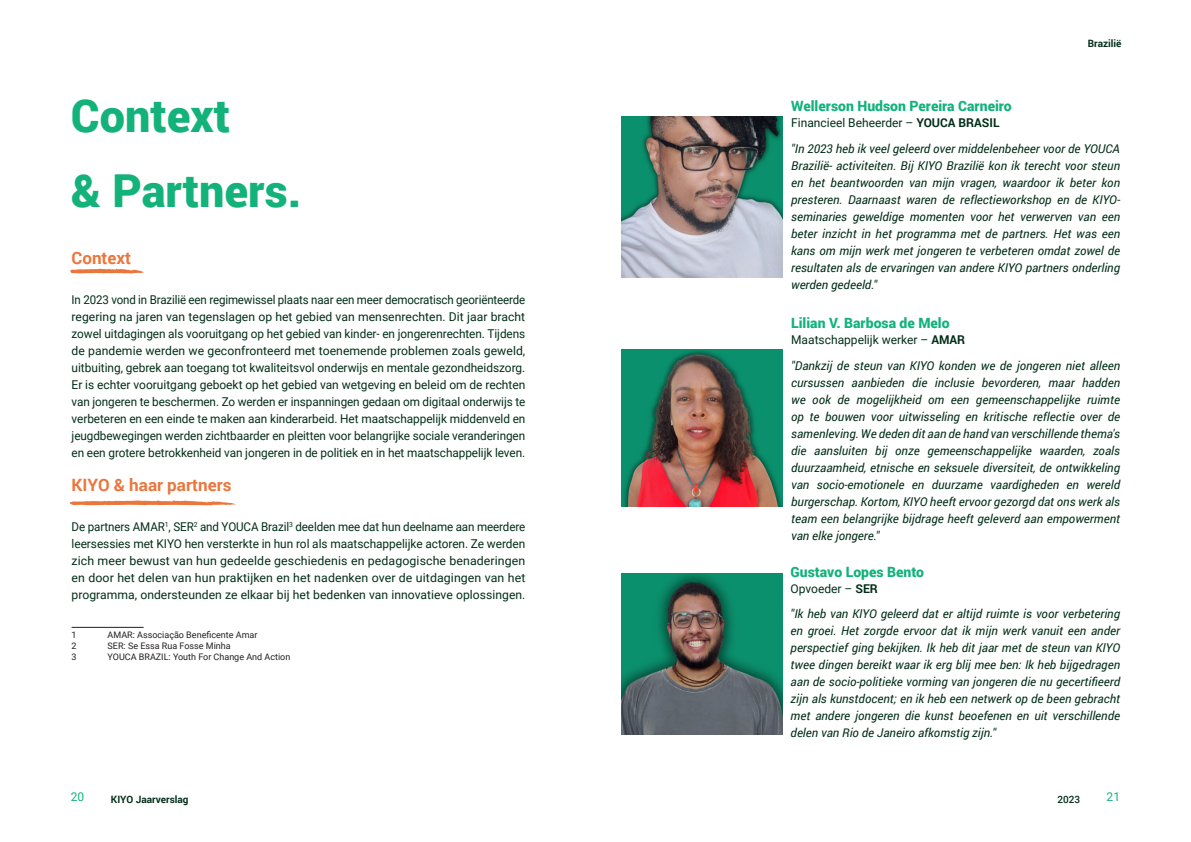
<style>
.page{position:relative;width:1191px;height:842px;background:#fff}
.page>*{position:absolute;margin:0;border:0;box-sizing:border-box;transform-origin:0 0}
.t1{font:900 45.5px "Roboto";color:#13b27b}
.H3_-_Oranje{font:700 17px "Roboto";color:#eb763c}
.Voices_-_title{font:900 14.1px "Roboto";color:#13b27b}
.Voices_-_quote{font:italic 12.1px/17px "Roboto";color:#022e18;text-align:justify}
.Brood_tekst_-_full{font:12.1px/17px "Roboto";letter-spacing:-.005em;color:#022e18;text-align:justify;scale:.95 1}
.Brood_tekst_-_full-2{font:12.1px/17px "Roboto";letter-spacing:-.005em;color:#022e18;text-align:justify;scale:.96 1}
.Voices_-_subtitle{font:12.1px "Roboto";color:#022e18}
.t2{font:12.1px "Roboto";color:#13b27b}
.t3{font:700 10.1px "Roboto";color:#022e18}
.t4{font:500 10.1px "Roboto";color:#022e18}
.t5{font:9px "Roboto";color:#231f20}
.s1{font-weight:700}
</style>
<div class="page">
<img style="left:622px;top:117px;width:160px;height:160px">
<img style="left:622px;top:349px;width:160px;height:158px">
<img style="left:622px;top:573px;width:160px;height:161px">
<hr style="left:72px;top:627px;width:72px;height:1px;background:#231f20">
<svg style="left:70px;top:268px;width:74px;height:6px"></svg>
<svg style="left:69px;top:500px;width:167px;height:5px"></svg>
<h2 class="t1" style="left:71px;top:84px;width:161px">Context</h2>
<h2 class="t1" style="left:71px;top:159px;width:232px">&amp; Partners.</h2>
<p class="H3_-_Oranje" style="left:72px;top:246px;width:61px">Context</p>
<p class="Brood_tekst_-_full" style="left:72px;top:291px;width:479px">In 2023 vond in Brazilië een regimewissel plaats naar een meer democratisch georiënteerde regering na jaren van tegenslagen op het gebied van mensenrechten. Dit jaar bracht zowel uitdagingen als vooruitgang op het gebied van kinder- en jongerenrechten. Tijdens de pandemie werden we geconfronteerd met toenemende problemen zoals geweld, uitbuiting, gebrek aan toegang tot kwaliteitsvol onderwijs en mentale gezondheidszorg.<br>Er is echter vooruitgang geboekt op het gebied van wetgeving en beleid om de rechten van jongeren te beschermen. Zo werden er inspanningen gedaan om digitaal onderwijs te verbeteren en een einde te maken aan kinderarbeid. Het maatschappelijk middenveld en jeugdbewegingen werden zichtbaarder en pleitten voor belangrijke sociale veranderingen en een grotere betrokkenheid van jongeren in de politiek en in het maatschappelijk leven.</p>
<p class="H3_-_Oranje" style="left:72px;top:473px;width:161px">KIYO &amp; haar partners</p>
<p class="Brood_tekst_-_full-2" style="left:72px;top:518px;width:474px">De partners AMAR<sup>1</sup>, SER<sup>2</sup> and YOUCA Brazil<sup>3</sup> deelden mee dat hun deelname aan meerdere leersessies met KIYO hen versterkte in hun rol als maatschappelijke actoren. Ze werden zich meer bewust van hun gedeelde geschiedenis en pedagogische benaderingen en door het delen van hun praktijken en het nadenken over de uitdagingen van het programma, ondersteunden ze elkaar bij het bedenken van innovatieve oplossingen.</p>
<p class="t5" style="left:72px;top:629px;width:7px">1</p>
<p class="t5" style="left:108px;top:629px;width:151px">AMAR: Associação Beneficente Amar</p>
<p class="t5" style="left:72px;top:639px;width:7px">2</p>
<p class="t5" style="left:108px;top:639px;width:125px">SER: Se Essa Rua Fosse Minha</p>
<p class="t5" style="left:72px;top:650px;width:7px">3</p>
<p class="t5" style="left:108px;top:650px;width:184px">YOUCA BRAZIL: Youth For Change And Action</p>
<p class="t2" style="left:71px;top:789px;width:15px">20</p>
<p class="t3" style="left:111px;top:792px;width:79px">KIYO Jaarverslag</p>
<p class="t3" style="left:1087px;top:37px;width:35px">Brazilië</p>
<p class="Voices_-_title" style="left:791px;top:96px;width:222px">Wellerson Hudson Pereira Carneiro</p>
<p class="Voices_-_subtitle" style="left:791px;top:115px;width:210px">Financieel Beheerder – <span class="s1">YOUCA BRASIL</span></p>
<p class="Voices_-_quote" style="left:791px;top:140px;width:330px">"In 2023 heb ik veel geleerd over middelenbeheer voor de YOUCA Brazilië- activiteiten. Bij KIYO Brazilië kon ik terecht voor steun en het beantwoorden van mijn vragen, waardoor ik beter kon presteren. Daarnaast waren de reflectieworkshop en de KIYO&shy;seminaries geweldige momenten voor het verwerven van een beter inzicht in het programma met de partners. Het was een kans om mijn werk met jongeren te verbeteren omdat zowel de resultaten als de ervaringen van andere KIYO partners onderling werden gedeeld."</p>
<p class="Voices_-_title" style="left:791px;top:313px;width:160px">Lilian V. Barbosa de Melo</p>
<p class="Voices_-_subtitle" style="left:791px;top:331px;width:176px">Maatschappelijk werker – <span class="s1">AMAR</span></p>
<p class="Voices_-_quote" style="left:791px;top:356px;width:330px">"Dankzij de steun van KIYO konden we de jongeren niet alleen cursussen aanbieden die inclusie bevorderen, maar hadden we ook de mogelijkheid om een gemeenschappelijke ruimte op te bouwen voor uitwisseling en kritische reflectie over de samenleving. We deden dit aan de hand van verschillende thema's die aansluiten bij onze gemeenschappelijke waarden, zoals duurzaamheid, etnische en seksuele diversiteit, de ontwikkeling van socio-emotionele en duurzame vaardigheden en wereld burgerschap. Kortom, KIYO heeft ervoor gezorgd dat ons werk als team een belangrijke bijdrage heeft geleverd aan empowerment van elke jongere."</p>
<p class="Voices_-_title" style="left:790px;top:562px;width:135px">Gustavo Lopes Bento</p>
<p class="Voices_-_subtitle" style="left:790px;top:580px;width:89px">Opvoeder – <span class="s1">SER</span></p>
<p class="Voices_-_quote" style="left:790px;top:605px;width:331px">"Ik heb van KIYO geleerd dat er altijd ruimte is voor verbetering en groei. Het zorgde ervoor dat ik mijn werk vanuit een ander perspectief ging bekijken. Ik heb dit jaar met de steun van KIYO twee dingen bereikt waar ik erg blij mee ben: Ik heb bijgedragen aan de socio-politieke vorming van jongeren die nu gecertifieerd zijn als kunstdocent; en ik heb een netwerk op de been gebracht met andere jongeren die kunst beoefenen en uit verschillende delen van Rio de Janeiro afkomstig zijn."</p>
<p class="t4" style="left:1057px;top:792px;width:24px">2023</p>
<p class="t2" style="left:1106px;top:789px;width:15px">21</p>
</div>
